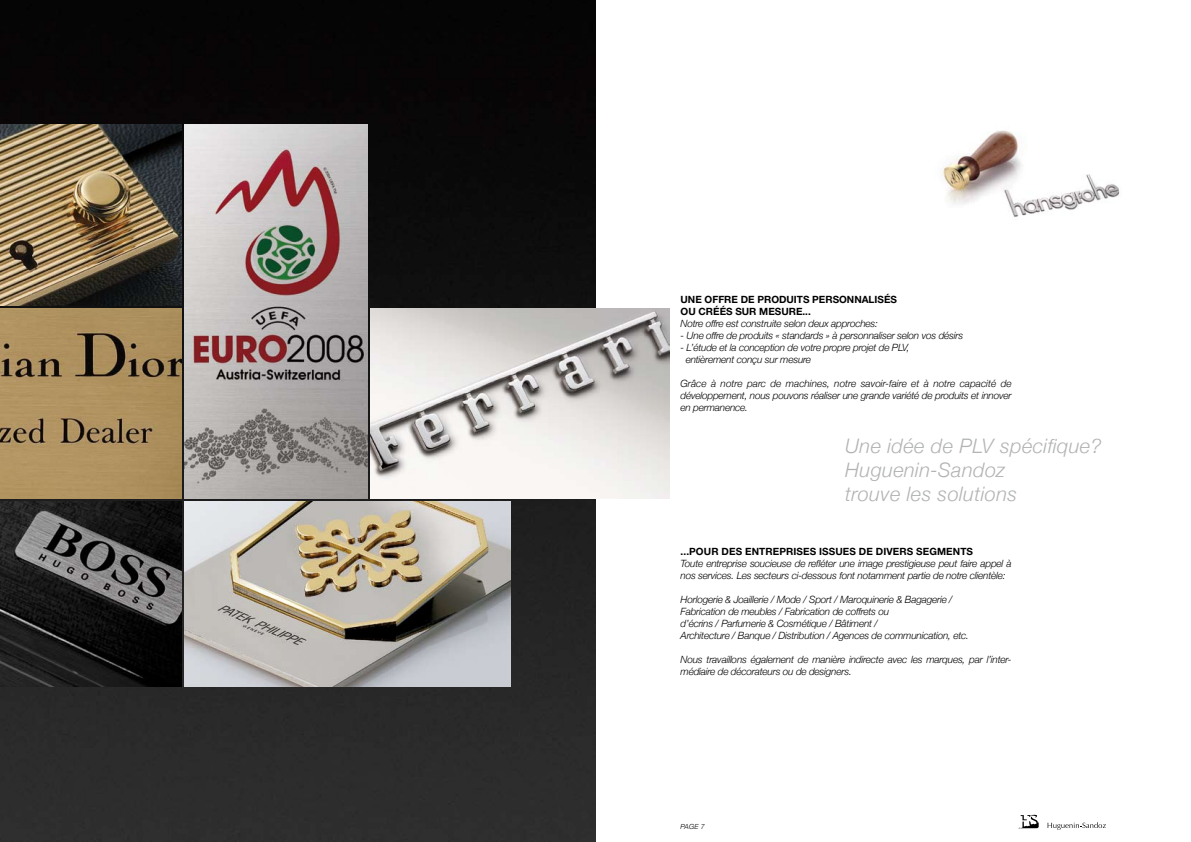
<style>
.page{position:relative;width:1191px;height:842px;background:#fff}
.page>*{position:absolute;margin:0;border:0;box-sizing:border-box;transform-origin:0 0}
.t1{font:italic 300 20px/24px "Helvetica Neue";letter-spacing:.02em;color:#b1b3b4}
.t2{font:italic 300 10px/12px "Helvetica Neue";letter-spacing:-.02em;color:#000}
.t3{font:700 10px/12px "Helvetica Neue";color:#000}
.t4{font:italic 300 7px "Helvetica Neue";color:#000}
</style>
<div class="page">
<img style="left:0;top:0;width:595px;height:842px">
<img style="left:371px;top:308px;width:298px;height:190px">
<img style="left:941px;top:130px;width:81px;height:74px">
<img style="left:1001px;top:168px;width:119px;height:49px">
<img style="left:0;top:308px;width:181px;height:190px">
<img style="left:0;top:124px;width:181px;height:181px">
<img style="left:0;top:501px;width:181px;height:185px">
<img style="left:184px;top:501px;width:326px;height:185px">
<svg style="left:1019px;top:815px;width:19px;height:13px"></svg>
<svg style="left:1047px;top:822px;width:59px;height:8px"></svg>
<img style="left:184px;top:124px;width:184px;height:374px">
<p class="t3" style="left:680px;top:293px;width:218px">UNE OFFRE DE PRODUITS PERSONNALISÉS<br>OU CRÉÉS SUR MESURE...</p>
<p class="t2" style="left:680px;top:317px;width:199px">Notre offre est construite selon deux approches:</p>
<p class="t2" style="left:680px;top:329px;width:284px">- Une offre de produits « standards » à personnaliser selon vos désirs</p>
<p class="t2" style="left:685px;top:341px;width:225px;text-indent:-5px">- L’étude et la conception de votre propre projet de PLV, entièrement conçu sur mesure</p>
<p class="t2" style="left:680px;top:377px;width:332px;text-align:justify">Grâce à notre parc de machines, notre savoir-faire et à notre capacité de développement, nous pouvons réaliser une grande variété de produits et innover en permanence.</p>
<h1 class="t1" style="left:845px;top:434px;width:258px">Une idée de PLV spécifique?<br>Huguenin-Sandoz<br>trouve les solutions</h1>
<p class="t3" style="left:680px;top:545px;width:24px">...POUR</p>
<p class="t3" style="left:721px;top:545px;width:8px">DES</p>
<p class="t3" style="left:745px;top:545px;width:8px">ENTREPRISES</p>
<p class="t3" style="left:819px;top:545px;width:7px">ISSUES</p>
<p class="t3" style="left:859px;top:545px;width:25px">DE DIVERS</p>
<p class="t3" style="left:916px;top:545px;width:9px">SEGMENTS</p>
<p class="t2" style="left:680px;top:557px;width:332px">Toute entreprise soucieuse de refléter une image prestigieuse peut faire appel à nos services. Les secteurs ci-dessous font notamment partie de notre clientèle:</p>
<p class="t2" style="left:680px;top:593px;width:290px">Horlogerie &amp; Joaillerie / Mode / Sport / Maroquinerie &amp; Bagagerie / Fabrication de meubles / Fabrication de coffrets ou<br>d’écrins / Parfumerie &amp; Cosmétique / Bâtiment /<br>Architecture / Banque / Distribution / Agences de communication, etc.</p>
<p class="t2" style="left:680px;top:653px;width:332px">Nous travaillons également de manière indirecte avec les marques, par l’inter&shy;médiaire de décorateurs ou de designers.</p>
<p class="t4" style="left:680px;top:822px;width:26px">PAGE 7</p>
</div>
